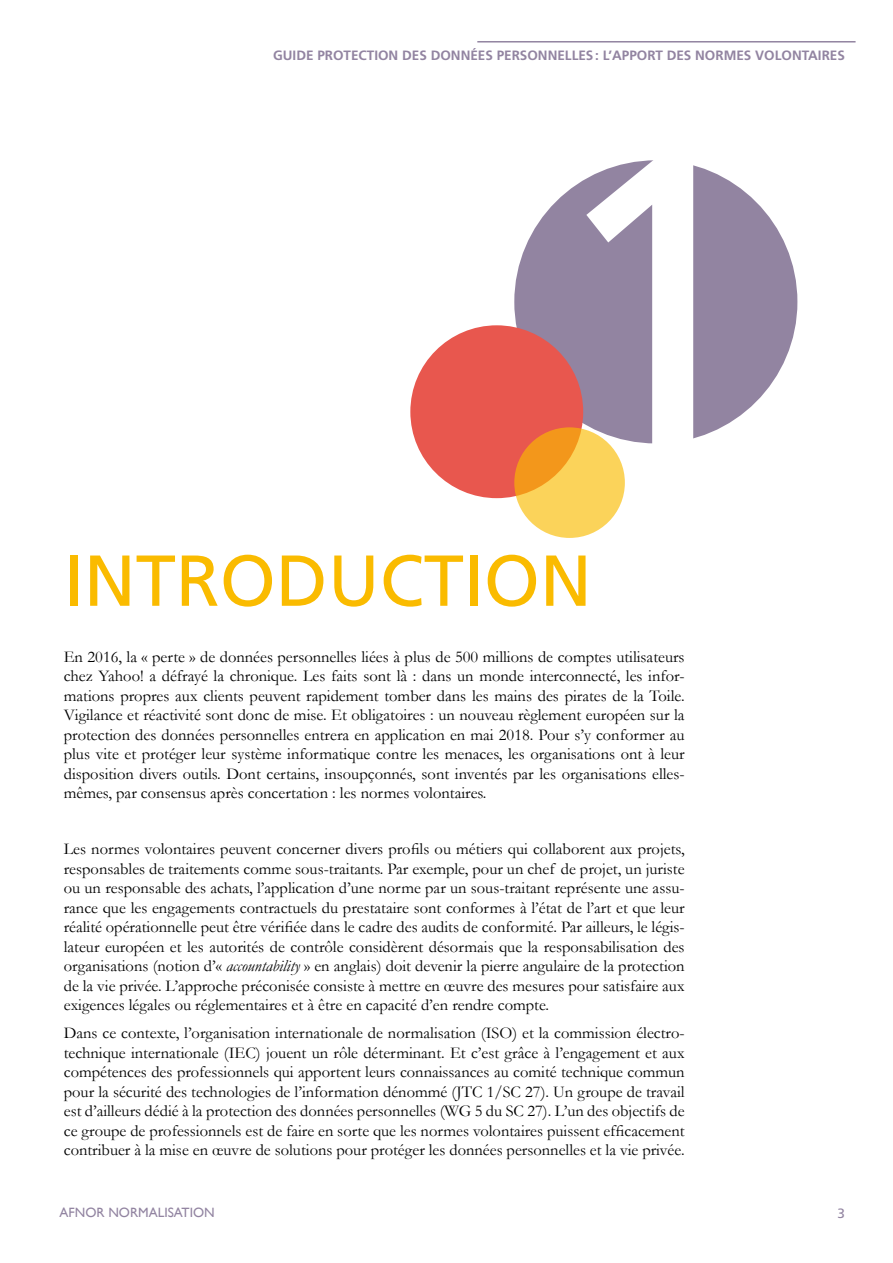
<style>
.page{position:relative;width:893px;height:1263px;background:#fff}
.page>*{position:absolute;margin:0;border:0;box-sizing:border-box;transform-origin:0 0}
.t1{font:411px "Frutiger";color:#fff}
.t2{font:72px "Frutiger";color:#fabb00}
.t3{font:16.5px/19.5px "Garamond";color:#000;text-align:justify}
.t4{font:700 13.5px "Frutiger";color:#9284a1}
.t5{font:13.5px "Gill Sans";color:#9284a1}
.t6{font:13.5px "Frutiger";color:#9284a1}
.s1{font-style:italic}
</style>
<div class="page">
<hr style="left:477px;top:41px;width:378px;height:2px;background:#9284a1">
<div style="left:514px;top:160px;width:283px;height:283px;background:#9284a1;border-radius:50%"></div>
<div style="left:410px;top:325px;width:173px;height:173px;background:#e8574e;border-radius:50%"></div>
<svg style="left:514px;top:427px;width:111px;height:111px;fill:#fbd35a"></svg>
<p class="t4" style="left:273px;top:47px;width:573px">GUIDE PROTECTION DES DONNÉES PERSONNELLES: L’APPORT DES NORMES VOLONTAIRES</p>
<h1 class="t1" style="left:542px;top:60px;width:230px">1</h1>
<h2 class="t2" style="left:64px;top:538px;width:530px">INTRODUCTION</h2>
<p class="t3" style="left:64px;top:647px;width:622px">En 2016, la « perte » de données personnelles liées à plus de 500 millions de comptes utilisateurs chez Yahoo! a défrayé la chronique. Les faits sont là : dans un monde interconnecté, les infor&shy;mations propres aux clients peuvent rapidement tomber dans les mains des pirates de la Toile.<br>Vigilance et réactivité sont donc de mise. Et obligatoires : un nouveau règlement européen sur la protection des données personnelles entrera en application en mai 2018. Pour s’y conformer au plus vite et protéger leur système informatique contre les menaces, les organisations ont à leur disposition divers outils. Dont certains, insoupçonnés, sont inventés par les organisations elles&shy;mêmes, par consensus après concertation : les normes volontaires.</p>
<p class="t3" style="left:64px;top:839px;width:622px">Les normes volontaires peuvent concerner divers profils ou métiers qui collaborent aux projets, responsables de traitements comme sous-traitants. Par exemple, pour un chef de projet, un juriste ou un responsable des achats, l’application d’une norme par un sous-traitant représente une assu&shy;rance que les engagements contractuels du prestataire sont conformes à l’état de l’art et que leur réalité opérationnelle peut être vérifiée dans le cadre des audits de conformité. Par ailleurs, le légis&shy;lateur européen et les autorités de contrôle considèrent désormais que la responsabilisation des organisations (notion d’« <span class="s1">accountability</span> » en anglais) doit devenir la pierre angulaire de la protection de la vie privée. L’approche préconisée consiste à mettre en œuvre des mesures pour satisfaire aux exigences légales ou réglementaires et à être en capacité d’en rendre compte.</p>
<p class="t3" style="left:64px;top:1023px;width:622px">Dans ce contexte, l’organisation internationale de normalisation (ISO) et la commission électro&shy;technique internationale (IEC) jouent un rôle déterminant. Et c’est grâce à l’engagement et aux compétences des professionnels qui apportent leurs connaissances au comité technique commun pour la sécurité des technologies de l’information dénommé (JTC 1/SC 27). Un groupe de travail est d’ailleurs dédié à la protection des données personnelles (WG 5 du SC 27). L’un des objectifs de ce groupe de professionnels est de faire en sorte que les normes volontaires puissent efficacement contribuer à la mise en œuvre de solutions pour protéger les données personnelles et la vie privée.</p>
<p class="t5" style="left:60px;top:1205px;width:157px">AFNOR NORMALISATION</p>
<p class="t6" style="left:837px;top:1205px;width:9px">3</p>
</div>
